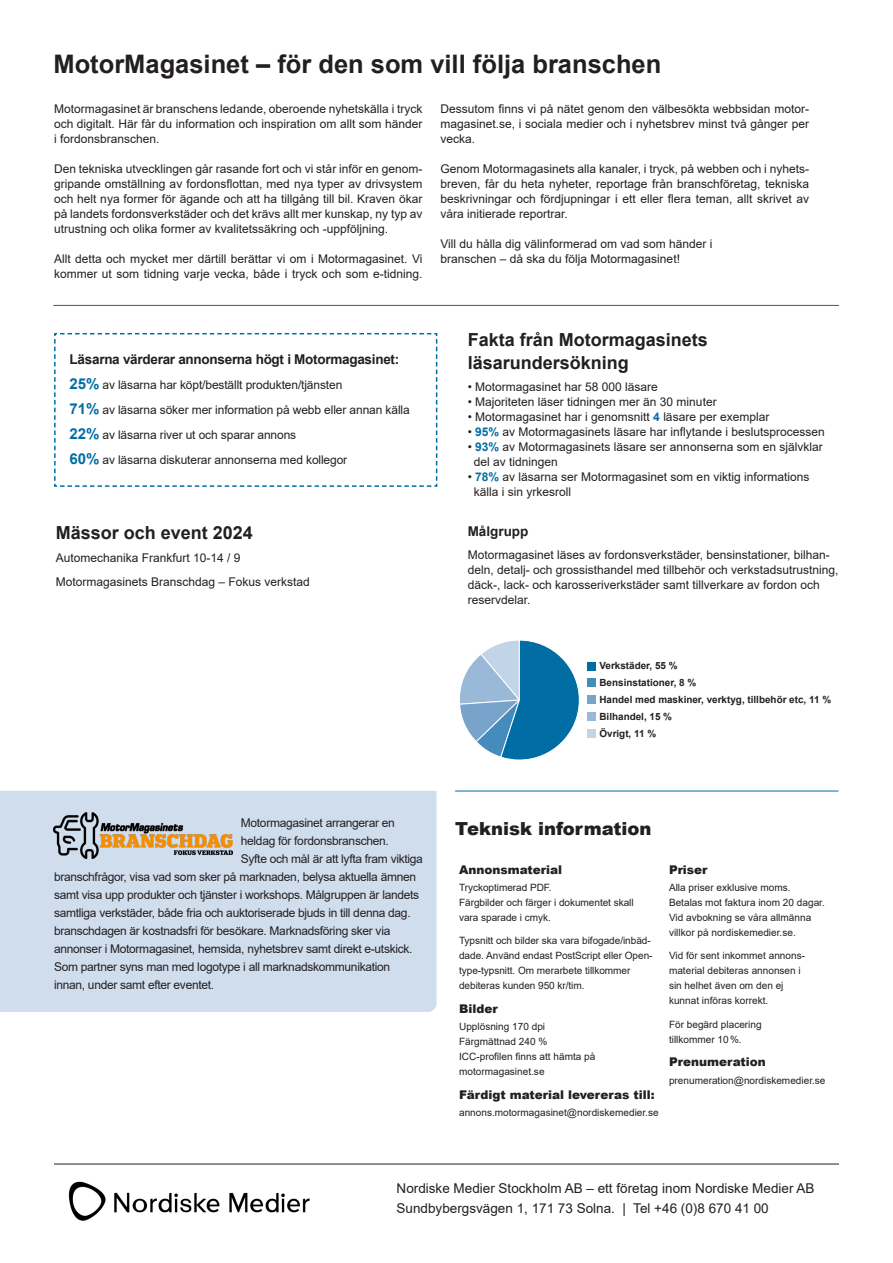
<style>
.page{position:relative;width:893px;height:1263px;background:#fff}
.page>*{position:absolute;margin:0;border:0;box-sizing:border-box;transform-origin:0 0}
.bröd{font:700 25.5px "Arial";color:#231f20}
.bröd-2{font:700 18px/22.5px "Arial";color:#231f20}
.rubbe{font:900 18px "Arial";color:#231f20}
.bröd-3{font:13.5px "Arial";color:#231f20}
.bröd-4{font:700 13.5px "Arial";letter-spacing:-.02em;color:#231f20}
.bröd-5{font:700 13.5px "Arial";color:#231f20}
.bröd-6{font:12px/15px "Arial";color:#231f20;text-align:justify}
.bröd-7{font:12px/18px "Arial";letter-spacing:-.025em;color:#231f20}
.bröd-8{font:900 12px "Arial";color:#231f20}
.underrubbe{font:900 12px "Arial";color:#231f20}
.bröd-9{font:10.05px/15px "Arial";color:#231f20}
.underrubbe-2{font:10.05px "Arial";color:#231f20}
.bröd-10{font:700 9.9px "Arial";color:#231f20}
.s1{font-weight:700;font-size:15px;color:#006da5}
.s2{font-weight:700;color:#006da5}
</style>
<div class="page">
<div style="left:0;top:791px;width:437px;height:221px;background:#d0dded"></div>
<hr style="left:54px;top:1164px;width:785px;height:1px;background:#231f20">
<hr style="left:53px;top:305px;width:786px;height:1px;background:#006da5">
<hr style="left:455px;top:791px;width:383px;height:1px;background:#006da5">
<svg style="left:460px;top:640px;width:120px;height:120px"></svg>
<div style="left:588px;top:663px;width:8px;height:8px;background:#006da5"></div>
<div style="left:588px;top:729px;width:8px;height:9px;background:#c2d5e8"></div>
<div style="left:588px;top:712px;width:8px;height:8px;background:#9ab9d8"></div>
<div style="left:588px;top:695px;width:8px;height:9px;background:#78a4cb"></div>
<div style="left:588px;top:678px;width:8px;height:9px;background:#458bbc"></div>
<svg style="left:54px;top:333px;width:384px;height:154px"></svg>
<img style="left:68px;top:1181px;width:242px;height:40px">
<img style="left:53px;top:813px;width:179px;height:45px">
<p class="bröd" style="left:53px;top:46px;width:609px">MotorMagasinet – för den som vill följa branschen</p>
<p class="bröd-6" style="left:54px;top:101px;width:370px">Motormagasinet är branschens ledande, oberoende nyhetskälla i tryck och digitalt. Här får du information och inspiration om allt som händer i fordonsbranschen.</p>
<p class="bröd-6" style="left:54px;top:161px;width:370px">Den tekniska utvecklingen går rasande fort och vi står inför en genom&shy;gripande omställning av fordonsflottan, med nya typer av drivsystem och helt nya former för ägande och att ha tillgång till bil. Kraven ökar på landets fordonsverkstäder och det krävs allt mer kunskap, ny typ av utrustning och olika former av kvalitetssäkring och -uppföljning.</p>
<p class="bröd-6" style="left:54px;top:251px;width:370px">Allt detta och mycket mer därtill berättar vi om i Motormagasinet. Vi kommer ut som tidning varje vecka, både i tryck och som e-tidning.</p>
<p class="bröd-6" style="left:440px;top:101px;width:370px">Dessutom finns vi på nätet genom den välbesökta webbsidan motor&shy;magasinet.se, i sociala medier och i nyhetsbrev minst två gånger per vecka.</p>
<p class="bröd-6" style="left:440px;top:161px;width:370px">Genom Motormagasinets alla kanaler, i tryck, på webben och i nyhets&shy;breven, får du heta nyheter, reportage från branschföretag, tekniska beskrivningar och fördjupningar i ett eller flera teman, allt skrivet av våra initierade reportrar.</p>
<p class="bröd-6" style="left:440px;top:236px;width:273px">Vill du hålla dig välinformerad om vad som händer i</p>
<p class="bröd-6" style="left:440px;top:251px;width:241px">branschen – då ska du följa Motormagasinet!</p>
<p class="bröd-4" style="left:70px;top:350px;width:331px">Läsarna värderar annonserna högt i Motormagasinet:</p>
<p class="bröd-6" style="left:70px;top:377px;width:274px"><span class="s1">25%</span> av läsarna har köpt/beställt produkten/tjänsten</p>
<p class="bröd-6" style="left:70px;top:402px;width:342px"><span class="s1">71%</span> av läsarna söker mer information på webb eller annan källa</p>
<p class="bröd-6" style="left:70px;top:427px;width:228px"><span class="s1">22%</span> av läsarna river ut och sparar annons</p>
<p class="bröd-6" style="left:70px;top:452px;width:279px"><span class="s1">60%</span> av läsarna diskuterar annonserna med kollegor</p>
<p class="bröd-2" style="left:56px;top:521px;width:199px">Mässor och event 2024</p>
<p class="bröd-6" style="left:56px;top:551px;width:186px">Automechanika Frankfurt 10-14 / 9</p>
<p class="bröd-6" style="left:56px;top:575px;width:256px">Motormagasinets Branschdag – Fokus verkstad</p>
<p class="bröd-2" style="left:468px;top:329px;width:242px">Fakta från Motormagasinets läsarundersökning</p>
<p class="bröd-6" style="left:468px;top:380px;width:192px">• Motormagasinet har 58 000 läsare</p>
<p class="bröd-6" style="left:468px;top:394px;width:250px">• Majoriteten läser tidningen mer än 30 minuter</p>
<p class="bröd-6" style="left:468px;top:409px;width:303px">• Motormagasinet har i genomsnitt <span class="s2">4</span> läsare per exemplar</p>
<p class="bröd-6" style="left:468px;top:424px;width:359px">• <span class="s2">95%</span> av Motormagasinets läsare har inflytande i beslutsprocessen</p>
<p class="bröd-6" style="left:474px;top:439px;width:351px;text-indent:-6px">• <span class="s2">93%</span> av Motormagasinets läsare ser annonserna som en självklar del av tidningen</p>
<p class="bröd-6" style="left:474px;top:469px;width:337px;text-indent:-6px">• <span class="s2">78%</span> av läsarna ser Motormagasinet som en viktig informations källa i sin yrkesroll</p>
<p class="bröd-5" style="left:468px;top:521px;width:62px">Målgrupp</p>
<p class="bröd-6" style="left:468px;top:547px;width:372px;text-align:left">Motormagasinet läses av fordonsverkstäder, bensinstationer, bilhan&shy;deln, detalj- och grossisthandel med tillbehör och verkstadsutrustning, däck-, lack- och karosseriverkstäder samt tillverkare av fordon och reservdelar.</p>
<p class="bröd-10" style="left:599px;top:659px;width:80px">Verkstäder, 55 %</p>
<p class="bröd-10" style="left:599px;top:676px;width:98px">Bensinstationer, 8 %</p>
<p class="bröd-10" style="left:599px;top:693px;width:233px">Handel med maskiner, verktyg, tillbehör etc, 11 %</p>
<p class="bröd-10" style="left:599px;top:710px;width:74px">Bilhandel, 15 %</p>
<p class="bröd-10" style="left:599px;top:727px;width:58px">Övrigt, 11 %</p>
<p class="bröd-7" style="left:241px;top:813px;width:155px">Motormagasinet arrangerar en heldag för fordonsbranschen.</p>
<p class="bröd-7" style="left:54px;top:849px;width:370px;text-indent:187px">Syfte och mål är att lyfta fram viktiga branschfrågor, visa vad som sker på marknaden, belysa aktuella ämnen samt visa upp produkter och tjänster i workshops. Målgruppen är landets samtliga verkstäder, både fria och auktoriserade bjuds in till denna dag. branschdagen är kostnadsfri för besökare. Marknadsföring sker via annonser i Motormagasinet, hemsida, nyhetsbrev samt direkt e-utskick.<br>Som partner syns man med logotype i all marknadskommunikation innan, under samt efter eventet.</p>
<p class="underrubbe" style="left:459px;top:861px;width:105px">Annonsmaterial</p>
<p class="rubbe" style="left:455px;top:815px;width:198px">Teknisk information</p>
<p class="bröd-9" style="left:459px;top:880px;width:176px">Tryckoptimerad PDF.<br>Färgbilder och färger i dokumentet skall vara sparade i cmyk.</p>
<p class="bröd-9" style="left:459px;top:933px;width:195px">Typsnitt och bilder ska vara bifogade/inbäd&shy;dade. Använd endast PostScript eller Open&shy;type-typsnitt. Om merarbete tillkommer debiteras kunden 950 kr/tim.</p>
<p class="underrubbe" style="left:459px;top:1000px;width:40px">Bilder</p>
<p class="bröd-9" style="left:459px;top:1019px;width:88px">Upplösning 170 dpi</p>
<p class="bröd-9" style="left:459px;top:1034px;width:90px">Färgmättnad 240 %</p>
<p class="bröd-9" style="left:459px;top:1049px;width:138px">ICC-profilen finns att hämta på</p>
<p class="bröd-9" style="left:459px;top:1064px;width:87px">motormagasinet.se</p>
<p class="bröd-8" style="left:459px;top:1085px;width:197px">Färdigt material levereras till:</p>
<p class="underrubbe-2" style="left:459px;top:1105px;width:201px">annons.motormagasinet@nordiskemedier.se</p>
<p class="underrubbe" style="left:669px;top:861px;width:40px">Priser</p>
<p class="bröd-9" style="left:669px;top:880px;width:157px">Alla priser exklusive moms.<br>Betalas mot faktura inom 20 dagar.<br>Vid avbokning se våra allmänna villkor på nordiskemedier.se.</p>
<p class="bröd-9" style="left:669px;top:948px;width:138px">Vid för sent inkommet annons&shy;material debiteras annonsen i sin helhet även om den ej kunnat införas korrekt.</p>
<p class="bröd-9" style="left:669px;top:1017px;width:94px">För begärd placering tillkommer 10%.</p>
<p class="bröd-8" style="left:669px;top:1053px;width:98px">Prenumeration</p>
<p class="bröd-9" style="left:669px;top:1072px;width:158px">prenumeration@nordiskemedier.se</p>
<p class="bröd-3" style="left:397px;top:1179px;width:419px">Nordiske Medier Stockholm AB – ett företag inom Nordiske Medier AB</p>
<p class="bröd-3" style="left:397px;top:1199px;width:374px">Sundbybergsvägen 1, 171 73 Solna. | Tel +46 (0)8 670 41 00</p>
</div>
